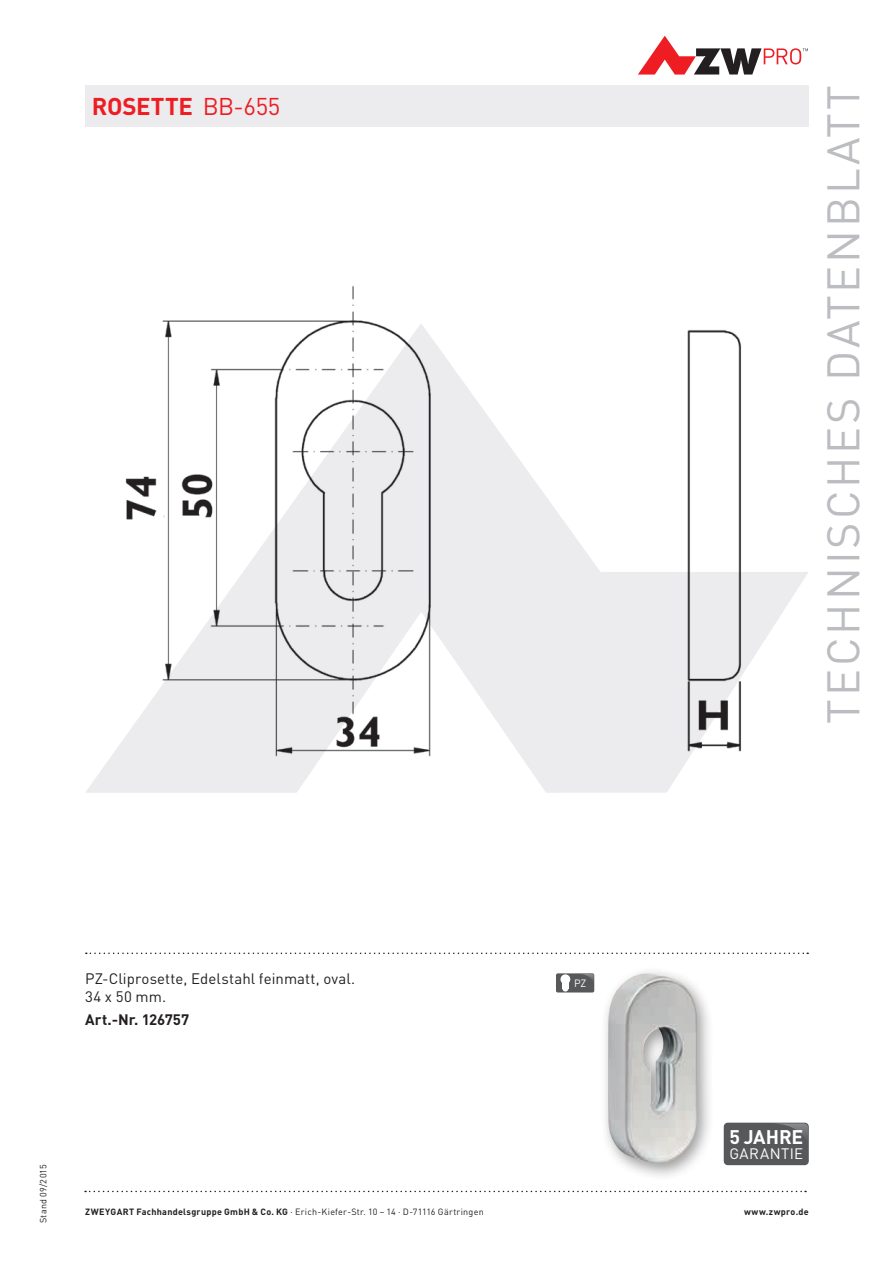
<style>
.page{position:relative;width:893px;height:1263px;background:#fff}
.page>*{position:absolute;margin:0;border:0;box-sizing:border-box;transform-origin:0 0}
.t1{font:45px "DIN Pro";letter-spacing:.065em;color:#bcbdc0}
.t2{font:700 24px "DIN Pro";letter-spacing:-.01em;color:#ee1d23}
.t3{font:700 19.5px "DIN Pro";letter-spacing:-.01em;color:#fff}
.t4{font:15px/18px "DIN Pro";letter-spacing:.005em;color:#231f20}
.t5{font:700 15px "DIN Pro";color:#231f20}
.t6{font:15px "DIN Pro";letter-spacing:.03em;color:#fff}
.t7{font:10.5px "DIN Pro";color:#fff}
.t8{font:9px "DIN Pro";letter-spacing:.025em;color:#231f20}
.t9{font:700 9px "DIN Pro";letter-spacing:.04em;color:#231f20}
.s1{font-weight:400}
.s2{font-weight:700}
</style>
<div class="page">
<svg style="left:85px;top:1191px;width:721px;height:1px"></svg>
<div style="left:85px;top:85px;width:724px;height:42px;background:#ececee"></div>
<svg style="left:638px;top:36px;width:170px;height:39px"></svg>
<svg style="left:86px;top:572px;width:722px;height:221px"></svg>
<div style="left:600px;top:966px;width:115px;height:216px;background:#231f20;opacity:.45"></div>
<img style="left:608px;top:973px;width:89px;height:191px">
<div style="left:556px;top:973px;width:38px;height:19px;background:#57585a;border-radius:2px"></div>
<svg style="left:582px;top:974px;width:12px;height:7px"></svg>
<div style="left:560px;top:974px;width:10px;height:10px;background:#fff;border-radius:50%"></div>
<div style="left:562px;top:980px;width:6px;height:9px;background:#fff"></div>
<div style="left:724px;top:1123px;width:85px;height:42px;background:#57585a;border-radius:4px"></div>
<svg style="left:776px;top:1123px;width:32px;height:16px"></svg>
<img style="left:124px;top:286px;width:631px;height:475px">
<svg style="left:86px;top:952px;width:722px;height:2px"></svg>
<h2 class="t2" style="left:92px;top:86px;width:190px">ROSETTE <span class="s1">BB-655</span></h2>
<h1 class="t1" style="left:808px;top:724px;width:640px;rotate:-90deg">TECHNISCHES DATENBLATT</h1>
<h3 class="t4" style="left:85px;top:968px;width:272px">PZ-Cliprosette, Edelstahl feinmatt, oval.<br>34 x 50 mm.</h3>
<h3 class="t5" style="left:85px;top:1007px;width:106px">Art.-Nr. 126757</h3>
<p class="t7" style="left:574px;top:975px;width:14px">PZ</p>
<p class="t8" style="left:36px;top:1223px;width:60px;rotate:-90deg">Stand 09/2015</p>
<h3 class="t3" style="left:729px;top:1121px;width:75px">5 JAHRE</h3>
<h3 class="t6" style="left:729px;top:1142px;width:75px">GARANTIE</h3>
<p class="t8" style="left:85px;top:1205px;width:400px"><span class="s2">ZWEYGART Fachhandelsgruppe GmbH &amp; Co. KG</span> · Erich-Kiefer-Str. 10 – 14 · D-71116 Gärtringen</p>
<p class="t9" style="left:744px;top:1204px;width:66px">www.zwpro.de</p>
</div>
